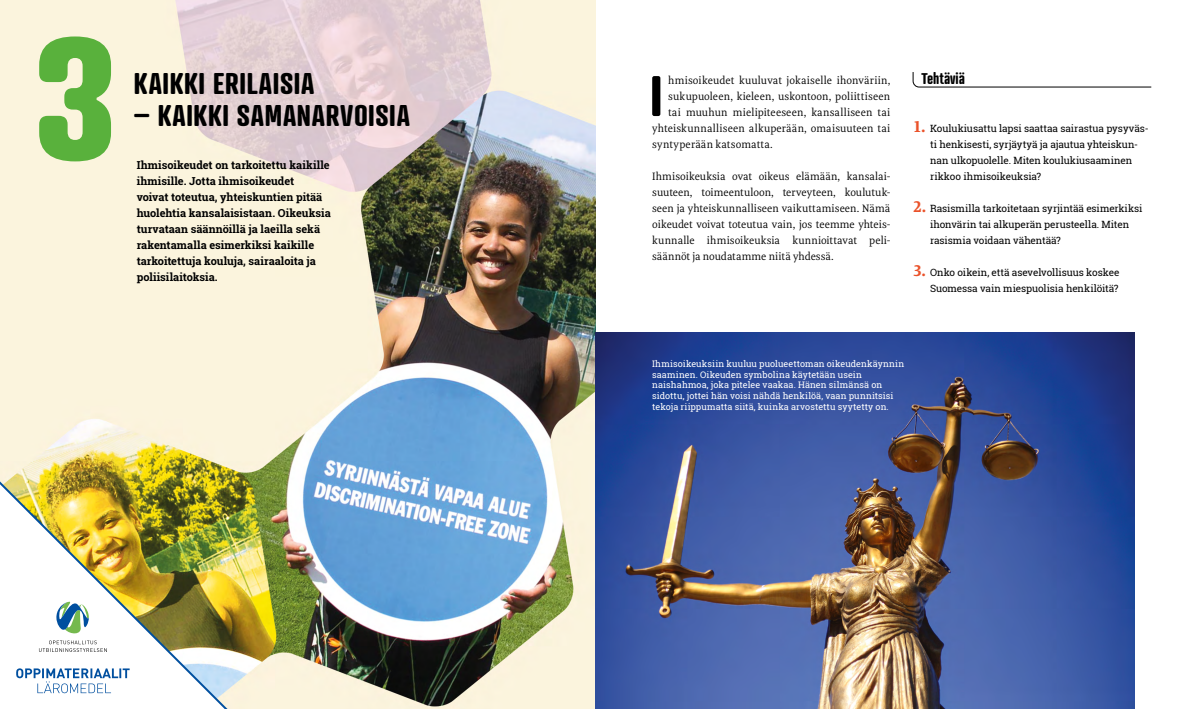
<style>
.page{position:relative;width:1191px;height:709px;background:#fff}
.page>*{position:absolute;margin:0;border:0;box-sizing:border-box;transform-origin:0 0}
.Ots_2{font:700 215px "Atrament Std";color:#59b13c}
.Leipä_1_anf{font:700 55.2px "Atrament Std";color:#000}
.Ots_2-2{font:700 29px "Atrament Std";letter-spacing:.03em;color:#000}
.Ots_tehtävä{font:700 15px "Atrament Std";color:#000}
.Inkku{font:700 11px/16px "Roboto Slab";color:#000}
.Leipä_2{font:11px/16px "Meret Pro";color:#000;text-align:justify}
.Leipä_1_anf-2{font:11px "Meret Pro";letter-spacing:.015em;color:#000}
.Tehtävä_numeroitu{font:10px/16px "Roboto Slab";letter-spacing:-.005em;color:#000}
.KT{font:9px/10.8px "Roboto Slab";letter-spacing:.01em;color:#fff}
.s1{font-family:"Meret Pro";font-weight:700;font-size:16px;color:#ea522a}
</style>
<div class="page">
<img style="left:0;top:0;width:595px;height:709px">
<img style="left:595px;top:332px;width:539px;height:377px">
<svg style="left:912px;top:72px;width:239px;height:15px"></svg>
<img style="left:0;top:412px;width:311px;height:297px">
<svg style="left:0;top:586px;width:146px;height:123px"></svg>
<h2 class="Ots_2" style="left:31px;top:-66px;width:91px">3</h2>
<h2 class="Ots_2-2" style="left:134px;top:63px;width:182px">KAIKKI ERILAISIA</h2>
<h2 class="Ots_2-2" style="left:134px;top:95px;width:277px">– KAIKKI SAMANARVOISIA</h2>
<p class="Inkku" style="left:137px;top:157px;width:196px">Ihmisoikeudet on tarkoitettu kaikille ihmisille. Jotta ihmisoikeudet<br>voivat toteutua, yhteiskuntien pitää huolehtia kansalaisistaan. Oikeuksia turvataan säännöillä ja laeilla sekä rakentamalla esimerkiksi kaikille tarkoitettuja kouluja, sairaaloita ja poliisilaitoksia.</p>
<p class="Leipä_1_anf" style="left:650px;top:58px;width:14px">I</p>
<p class="Leipä_1_anf-2" style="left:668px;top:73px;width:224px">hmisoikeudet kuuluvat jokaiselle ihonväriin,</p>
<p class="Leipä_1_anf-2" style="left:668px;top:89px;width:224px">sukupuoleen, kieleen, uskontoon, poliittiseen</p>
<p class="Leipä_1_anf-2" style="left:668px;top:105px;width:224px">tai muuhun mielipiteeseen, kansalliseen tai</p>
<p class="Leipä_1_anf-2" style="left:652px;top:121px;width:240px">yhteiskunnalliseen alkuperään, omaisuuteen tai</p>
<p class="Leipä_1_anf-2" style="left:652px;top:137px;width:122px">syntyperään katsomatta.</p>
<p class="Leipä_2" style="left:652px;top:168px;width:240px">Ihmisoikeuksia ovat oikeus elämään, kansalai&shy;suuteen, toimeentuloon, terveyteen, koulutuk&shy;seen ja yhteiskunnalliseen vaikuttamiseen. Nämä oikeudet voivat toteutua vain, jos teemme yhteis&shy;kunnalle ihmisoikeuksia kunnioittavat peli&shy;säännöt ja noudatamme niitä yhdessä.</p>
<h3 class="Ots_tehtävä" style="left:921px;top:68px;width:45px">Tehtäviä</h3>
<p class="Tehtävä_numeroitu" style="left:930px;top:120px;width:220px;text-indent:-17px"><span class="s1">1.</span> Koulukiusattu lapsi saattaa sairastua pysyväs&shy;ti henkisesti, syrjäytyä ja ajautua yhteiskun&shy;nan ulkopuolelle. Miten koulukiusaaminen rikkoo ihmisoikeuksia?</p>
<p class="Tehtävä_numeroitu" style="left:930px;top:200px;width:214px;text-indent:-17px"><span class="s1">2.</span> Rasismilla tarkoitetaan syrjintää esimerkiksi ihonvärin tai alkuperän perusteella. Miten rasismia voidaan vähentää?</p>
<p class="Tehtävä_numeroitu" style="left:913px;top:264px;width:208px;text-align:right"><span class="s1">3.</span> Onko oikein, että asevelvollisuus koskee<br>Suomessa vain miespuolisia henkilöitä?</p>
<p class="KT" style="left:652px;top:358px;width:253px">Ihmisoikeuksiin kuuluu puolueettoman oikeudenkäynnin saaminen. Oikeuden symbolina käytetään usein naishahmoa, joka pitelee vaakaa. Hänen silmänsä on sidottu, jottei hän voisi nähdä henkilöä, vaan punnitsisi tekoja riippumatta siitä, kuinka arvostettu syytetty on.</p>
</div>
